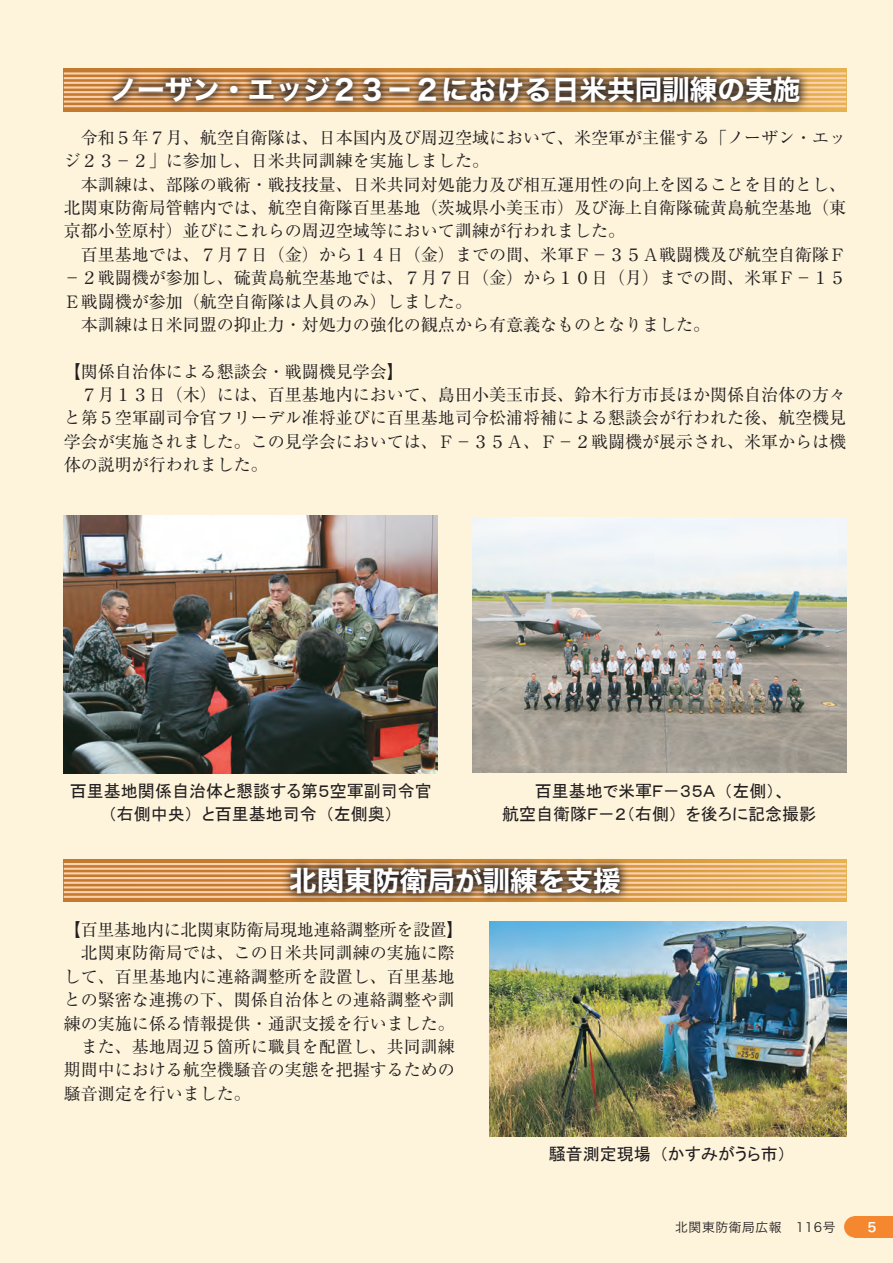
<style>
.page{position:relative;width:893px;height:1263px;background:#fef4dc}
.page>*{position:absolute;margin:0;border:0;box-sizing:border-box;transform-origin:0 0}
.t1{font:27.6px "Hiragino Sans W7";color:#fff}
.t2{font:16.95px/23.4px "Ryumin Pro";color:#231f20}
.t3{font:16.95px/23.4px "MS P Gothic";color:#231f20;text-align:center}
.t4{font:12.75px "Hiragino Sans W3";letter-spacing:.05em;color:#231f20}
.t5{font:12.75px "Hiragino Sans W6";color:#fff}
</style>
<div class="page">
<svg style="left:64px;top:69px;width:782px;height:42px;background:#d49643"></svg>
<hr style="left:64px;top:72px;width:782px;height:3px;background:#fcd1af">
<hr style="left:64px;top:77px;width:782px;height:2px;background:#fcd1af">
<hr style="left:64px;top:82px;width:782px;height:2px;background:#fcd1af">
<hr style="left:64px;top:86px;width:782px;height:3px;background:#fcd1af">
<hr style="left:64px;top:91px;width:782px;height:2px;background:#fcd1af">
<hr style="left:64px;top:96px;width:782px;height:2px;background:#fcd1af">
<hr style="left:64px;top:100px;width:782px;height:3px;background:#fcd1af">
<hr style="left:64px;top:105px;width:782px;height:2px;background:#fcd1af">
<svg style="left:102px;top:68px;width:708px;height:44px;background:#997248"></svg>
<svg style="left:64px;top:859px;width:782px;height:43px;background:#d39443"></svg>
<hr style="left:64px;top:863px;width:782px;height:2px;background:#fcd1af">
<hr style="left:64px;top:868px;width:782px;height:2px;background:#fcd1af">
<hr style="left:64px;top:872px;width:782px;height:2px;background:#fcd1af">
<hr style="left:64px;top:877px;width:782px;height:2px;background:#fcd1af">
<hr style="left:64px;top:882px;width:782px;height:2px;background:#fcd1af">
<hr style="left:64px;top:886px;width:782px;height:2px;background:#fcd1af">
<hr style="left:64px;top:891px;width:782px;height:2px;background:#fcd1af">
<hr style="left:64px;top:896px;width:782px;height:2px;background:#fcd1af">
<svg style="left:280px;top:859px;width:350px;height:43px;background:#7d5e3e"></svg>
<img style="left:64px;top:516px;width:374px;height:257px">
<img style="left:472px;top:517px;width:374px;height:255px">
<img style="left:489px;top:921px;width:357px;height:215px">
<div style="left:844px;top:1216px;width:21px;height:21px;background:#f5882e;border-radius:50%"></div>
<div style="left:855px;top:1216px;width:38px;height:21px;background:#f5882e"></div>
<h1 class="t1" style="left:109px;top:68px;width:692px">ノーザン・エッジ２３－２における日米共同訓練の実施</h1>
<p class="t2" style="left:64px;top:125px;width:784px">　令和５年７月、航空自衛隊は、日本国内及び周辺空域において、米空軍が主催する「ノーザン・エッジ２３－２」に参加し、日米共同訓練を実施しました。<br>　本訓練は、部隊の戦術・戦技技量、日米共同対処能力及び相互運用性の向上を図ることを目的とし、北関東防衛局管轄内では、航空自衛隊百里基地（茨城県小美玉市）及び海上自衛隊硫黄島航空基地（東京都小笠原村）並びにこれらの周辺空域等において訓練が行われました。<br>　百里基地では、７月７日（金）から１４日（金）までの間、米軍Ｆ－３５Ａ戦闘機及び航空自衛隊Ｆ－２戦闘機が参加し、硫黄島航空基地では、７月７日（金）から１０日（月）までの間、米軍Ｆ－１５<br>Ｅ戦闘機が参加（航空自衛隊は人員のみ）しました。<br>　本訓練は日米同盟の抑止力・対処力の強化の観点から有意義なものとなりました。</p>
<p class="t2" style="left:64px;top:358px;width:784px">【関係自治体による懇談会・戦闘機見学会】<br>　７月１３日（木）には、百里基地内において、島田小美玉市長、鈴木行方市長ほか関係自治体の方々と第５空軍副司令官フリーデル准将並びに百里基地司令松浦将補による懇談会が行われた後、航空機見学会が実施されました。この見学会においては、Ｆ－３５Ａ、Ｆ－２戦闘機が展示され、米軍からは機体の説明が行われました。</p>
<p class="t3" style="left:70px;top:779px;width:363px">百里基地関係自治体と懇談する第５空軍副司令官（右側中央）と百里基地司令（左側奥）</p>
<p class="t3" style="left:502px;top:779px;width:315px">百里基地で米軍Ｆ－３５Ａ（左側）、<br>航空自衛隊Ｆ－２（右側）を後ろに記念撮影</p>
<h1 class="t1" style="left:289px;top:859px;width:333px">北関東防衛局が訓練を支援</h1>
<p class="t2" style="left:64px;top:917px;width:401px">【百里基地内に北関東防衛局現地連絡調整所を設置】　北関東防衛局では、この日米共同訓練の実施に際して、百里基地内に連絡調整所を設置し、百里基地との緊密な連携の下、関係自治体との連絡調整や訓練の実施に係る情報提供・通訳支援を行いました。　また、基地周辺５箇所に職員を配置し、共同訓練期間中における航空機騒音の実態を把握するための騒音測定を行いました。</p>
<p class="t3" style="left:549px;top:1142px;width:239px">騒音測定現場（かすみがうら市）</p>
<p class="t4" style="left:675px;top:1215px;width:162px">北関東防衛局広報　116号</p>
<p class="t5" style="left:867px;top:1215px;width:11px">5</p>
</div>
